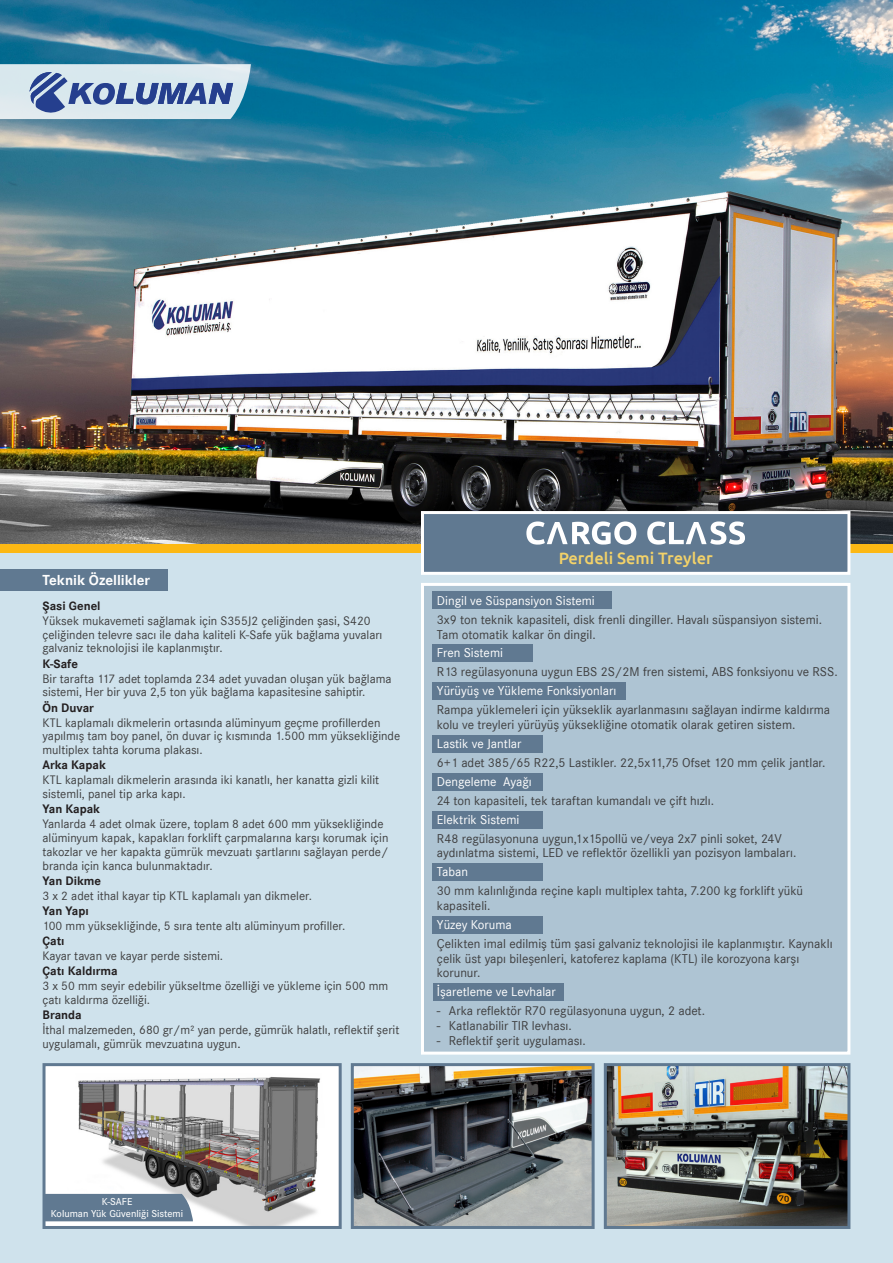
<style>
.page{position:relative;width:893px;height:1263px;background:#fff}
.page>*{position:absolute;margin:0;border:0;box-sizing:border-box;transform-origin:0 0}
.t1{font:500 16.5px "Ubuntu";color:#f3d269}
.Normal_text{font:700 15px "Corporate S";color:#fff}
.Normal_text-2{font:13.2px/14.7px "Corporate S";color:#3e3e3f}
.Normal_text_left{font:13.2px/14.7px "Corporate S";color:#3e3e3f}
.Normal_text-3{font:13.2px "Corporate S";color:#fff}
.Normal_text_left-2{font:13.2px "Corporate S";color:#fff}
.Normal_text_left-3{font:12.75px/13.8px "Corporate S";color:#3e3e3f}
.Normal_text_left-4{font:700 12.75px "Corporate S";color:#231f20}
.t2{font:500 10.5px "Corporate STTU";color:#fff}
.s1{color:#231f20}
</style>
<div class="page">
<div style="left:0;top:544px;width:893px;height:719px;background:#cfe2ec"></div>
<img style="left:0;top:0;width:893px;height:544px">
<div style="left:0;top:544px;width:893px;height:9px;background:#fcb814"></div>
<div style="left:0;top:569px;width:168px;height:22px;background:#607991"></div>
<img style="left:355px;top:1067px;width:236px;height:158px">
<div style="left:351px;top:1063px;width:244px;height:166px;border:3px solid #607991"></div>
<img style="left:608px;top:1067px;width:238px;height:158px">
<div style="left:604px;top:1063px;width:246px;height:166px;border:3px solid #607991"></div>
<div style="left:421px;top:583px;width:429px;height:471px;background:#aec4d3;border:3px solid #fff"></div>
<div style="left:432px;top:592px;width:180px;height:17px;background:#607991"></div>
<div style="left:432px;top:683px;width:193px;height:17px;background:#607991"></div>
<div style="left:432px;top:644px;width:101px;height:17px;background:#607991"></div>
<div style="left:432px;top:773px;width:111px;height:17px;background:#607991"></div>
<div style="left:432px;top:736px;width:111px;height:17px;background:#607991"></div>
<div style="left:432px;top:811px;width:111px;height:17px;background:#607991"></div>
<div style="left:432px;top:863px;width:111px;height:17px;background:#607991"></div>
<div style="left:432px;top:916px;width:111px;height:17px;background:#607991"></div>
<div style="left:433px;top:983px;width:131px;height:17px;background:#607991"></div>
<div style="left:44px;top:1064px;width:296px;height:163px;background:#fff"></div>
<img style="left:67px;top:1076px;width:253px;height:149px">
<div style="left:43px;top:1063px;width:299px;height:166px;border:3px solid #607991"></div>
<div style="left:43px;top:1194px;width:150px;height:27px;background:#607991"></div>
<div style="left:421px;top:511px;width:429px;height:64px;background:#607991;border:3px solid #fff"></div>
<svg style="left:526px;top:521px;width:110px;height:24px"></svg>
<svg style="left:647px;top:521px;width:98px;height:24px"></svg>
<svg style="left:0;top:64px;width:251px;height:55px;background:#adc0d6"></svg>
<p class="Normal_text" style="left:43px;top:571px;width:109px">Teknik Özellikler</p>
<p class="Normal_text_left-4" style="left:43px;top:598px;width:60px">Şasi Genel</p>
<p class="Normal_text_left-3" style="left:43px;top:614px;width:341px">Yüksek mukavemeti sağlamak için S355J2 çeliğinden şasi, S420 çeliğinden televre sacı ile daha kaliteli K-Safe yük bağlama yuvaları galvaniz teknolojisi ile kaplanmıştır.</p>
<p class="Normal_text_left-4" style="left:43px;top:656px;width:37px">K-Safe</p>
<p class="Normal_text_left-3" style="left:43px;top:671px;width:351px">Bir tarafta 117 adet toplamda 234 adet yuvadan oluşan yük bağlama sistemi, Her bir yuva 2,5 ton yük bağlama kapasitesine sahiptir.</p>
<p class="Normal_text_left-4" style="left:43px;top:700px;width:53px">Ön Duvar</p>
<p class="Normal_text_left-3" style="left:43px;top:715px;width:359px">KTL kaplamalı dikmelerin ortasında alüminyum geçme profillerden yapılmış tam boy panel, ön duvar iç kısmında 1.500 mm yüksekliğinde multiplex tahta koruma plakası.</p>
<p class="Normal_text_left-4" style="left:43px;top:758px;width:65px">Arka Kapak</p>
<p class="Normal_text_left-3" style="left:43px;top:773px;width:338px">KTL kaplamalı dikmelerin arasında iki kanatlı, her kanatta gizli kilit sistemli, panel tip arka kapı.</p>
<p class="Normal_text_left-4" style="left:43px;top:802px;width:59px">Yan Kapak</p>
<p class="Normal_text_left-3" style="left:43px;top:817px;width:347px">Yanlarda 4 adet olmak üzere, toplam 8 adet 600 mm yüksekliğinde alüminyum kapak, kapakları forklift çarpmalarına karşı korumak için takozlar ve her kapakta gümrük mevzuatı şartlarını sağlayan perde/ branda için kanca bulunmaktadır.</p>
<p class="Normal_text_left-4" style="left:43px;top:873px;width:60px">Yan Dikme</p>
<p class="Normal_text_left-3" style="left:43px;top:889px;width:271px">3 x 2 adet ithal kayar tip KTL kaplamalı yan dikmeler.</p>
<p class="Normal_text_left-4" style="left:43px;top:903px;width:48px">Yan Yapı</p>
<p class="Normal_text_left-3" style="left:43px;top:919px;width:304px">100 mm yüksekliğinde, 5 sıra tente altı alüminyum profiller.</p>
<p class="Normal_text_left-4" style="left:43px;top:933px;width:24px">Çatı</p>
<p class="Normal_text_left-3" style="left:43px;top:949px;width:182px">Kayar tavan ve kayar perde sistemi.</p>
<p class="Normal_text_left-4" style="left:43px;top:964px;width:77px">Çatı Kaldırma</p>
<p class="Normal_text_left-3" style="left:43px;top:979px;width:347px">3 x 50 mm seyir edebilir yükseltme özelliği ve yükleme için 500 mm çatı kaldırma özelliği.</p>
<p class="Normal_text_left-4" style="left:43px;top:1008px;width:41px">Branda</p>
<p class="Normal_text_left-3" style="left:43px;top:1023px;width:358px">İthal malzemeden, 680 gr/m² yan perde, gümrük halatlı, reflektif şerit uygulamalı, gümrük mevzuatına uygun<span class="s1">.</span></p>
<p class="t1" style="left:559px;top:548px;width:156px">Perdeli Semi Treyler</p>
<p class="Normal_text-3" style="left:437px;top:593px;width:159px">Dingil ve Süspansiyon Sistemi</p>
<p class="Normal_text-2" style="left:437px;top:612px;width:387px">3x9 ton teknik kapasiteli, disk frenli dingiller. Havalı süspansiyon sistemi.<br>Tam otomatik kalkar ön dingil.</p>
<p class="Normal_text-3" style="left:437px;top:646px;width:68px">Fren Sistemi</p>
<p class="Normal_text_left" style="left:437px;top:665px;width:402px">R13 regülasyonuna uygun EBS 2S/2M fren sistemi, ABS fonksiyonu ve RSS.</p>
<p class="Normal_text_left-2" style="left:437px;top:683px;width:181px">Yürüyüş ve Yükleme Fonksiyonları</p>
<p class="Normal_text-2" style="left:437px;top:703px;width:395px">Rampa yüklemeleri için yükseklik ayarlanmasını sağlayan indirme kaldırma kolu ve treyleri yürüyüş yüksekliğine otomatik olarak getiren sistem.</p>
<p class="Normal_text-3" style="left:437px;top:736px;width:86px">Lastik ve Jantlar</p>
<p class="Normal_text-2" style="left:437px;top:755px;width:390px">6+1 adet 385/65 R22,5 Lastikler. 22,5x11,75 Ofset 120 mm çelik jantlar.</p>
<p class="Normal_text-3" style="left:437px;top:774px;width:96px">Dengeleme Ayağı</p>
<p class="Normal_text-2" style="left:437px;top:793px;width:279px">24 ton kapasiteli, tek taraftan kumandalı ve çift hızlı.</p>
<p class="Normal_text-3" style="left:437px;top:812px;width:84px">Elektrik Sistemi</p>
<p class="Normal_text_left" style="left:437px;top:831px;width:361px">R48 regülasyonuna uygun,1x15pollü ve/veya 2x7 pinli soket, 24V aydınlatma sistemi, LED ve reflektör özellikli yan pozisyon lambaları.</p>
<p class="Normal_text_left-2" style="left:437px;top:864px;width:33px">Taban</p>
<p class="Normal_text_left" style="left:437px;top:884px;width:368px">30 mm kalınlığında reçine kaplı multiplex tahta, 7.200 kg forklift yükü kapasiteli.</p>
<p class="Normal_text-3" style="left:437px;top:917px;width:76px">Yüzey Koruma</p>
<p class="Normal_text-2" style="left:437px;top:936px;width:397px">Çelikten imal edilmiş tüm şasi galvaniz teknolojisi ile kaplanmıştır. Kaynaklı çelik üst yapı bileşenleri, katoferez kaplama (KTL) ile korozyona karşı korunur.</p>
<p class="Normal_text-3" style="left:437px;top:984px;width:120px">İşaretleme ve Levhalar</p>
<p class="Normal_text-2" style="left:437px;top:1004px;width:270px">- Arka reflektör R70 regülasyonuna uygun, 2 adet.</p>
<p class="Normal_text-2" style="left:437px;top:1018px;width:136px">- Katlanabilir TIR levhası.</p>
<p class="Normal_text-2" style="left:437px;top:1033px;width:150px">- Reflektif şerit uygulaması.</p>
<p class="t2" style="left:102px;top:1196px;width:32px">K-SAFE</p>
<p class="t2" style="left:51px;top:1208px;width:134px">Koluman Yük Güvenliği Sistemi</p>
</div>
